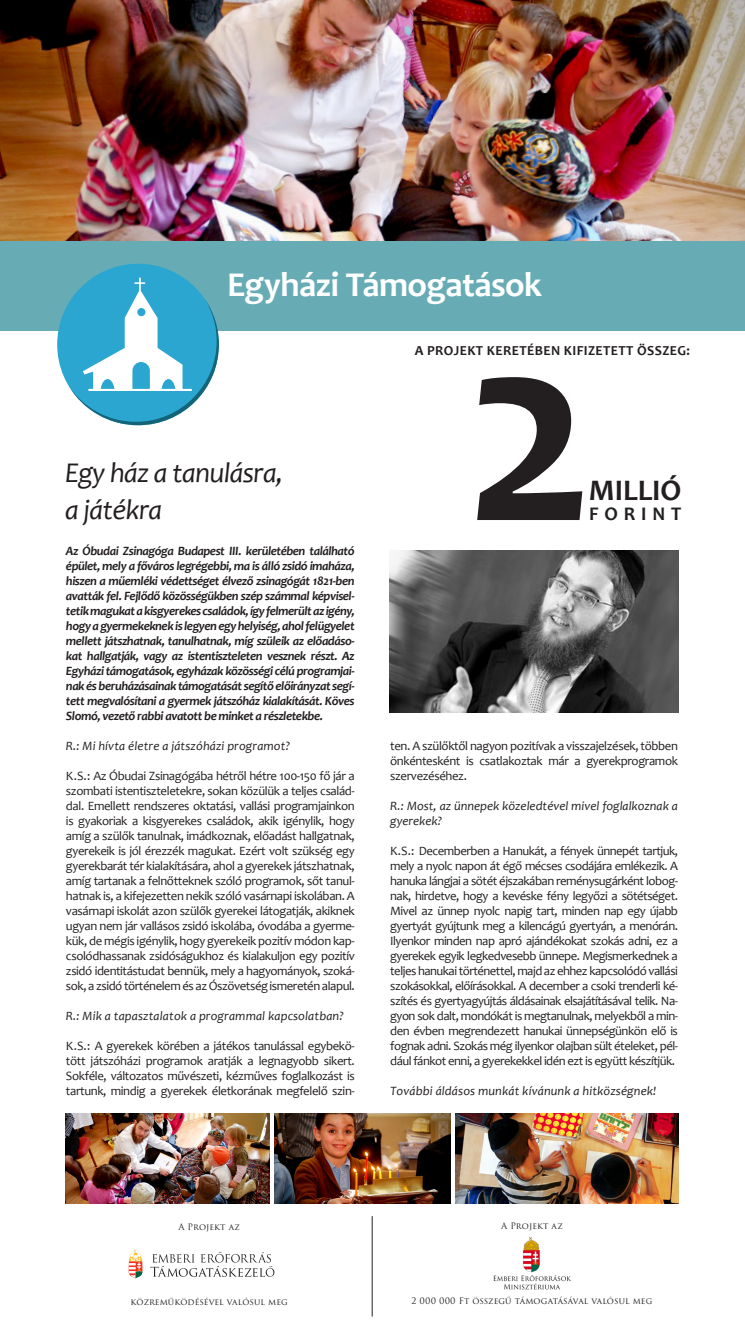
<style>
.page{position:relative;width:745px;height:1329px;background:#fff}
.page>*{position:absolute;margin:0;border:0;box-sizing:border-box;transform-origin:0 0}
.t1{font:700 275px "Candara";color:#231f20}
.t2{font:700 35px "Candara";letter-spacing:-.015em;color:#fff}
.t3{font:700 30px "Candara";color:#231f20}
.riporter{font:italic 28.75px "Candara";letter-spacing:-.025em;color:#231f20}
.t4{font:700 19.38px "Candara";letter-spacing:.3em;color:#231f20}
.t5{font:700 13.75px "Candara";letter-spacing:.025em;color:#231f20}
.riporter-2{font:12.75px/15px "Candara";letter-spacing:-.035em;color:#231f20;text-align:justify}
.riporter-3{font:italic 700 12.75px/15px "Candara";letter-spacing:-.035em;color:#231f20;text-align:justify}
.riporter-4{font:italic 12.75px/15px "Candara";letter-spacing:.01em;color:#231f20}
.t6{font:8.75px "Trajan Pro 3";letter-spacing:.01em;color:#231f20}
</style>
<div class="page">
<img style="left:0;top:0;width:744px;height:241px">
<div style="left:0;top:241px;width:744px;height:89px;background:#67acb5"></div>
<img style="left:389px;top:550px;width:289px;height:162px">
<img style="left:455px;top:1114px;width:223px;height:89px">
<img style="left:66px;top:1114px;width:203px;height:89px">
<img style="left:275px;top:1114px;width:174px;height:89px">
<img style="left:493px;top:1237px;width:78px;height:53px">
<svg style="left:150px;top:1252px;width:124px;height:25px"></svg>
<svg style="left:128px;top:1249px;width:14px;height:29px"></svg>
<hr style="left:372px;top:1216px;width:1px;height:100px;background:#231f20">
<div style="left:57px;top:264px;width:162px;height:161px;background:#2ba6d0;border-radius:50%"></div>
<svg style="left:69px;top:278px;width:150px;height:147px"></svg>
<p class="t2" style="left:227px;top:263px;width:316px">Egyházi Támogatások</p>
<p class="riporter" style="left:65px;top:455px;width:219px">Egy ház a tanulásra,</p>
<p class="riporter" style="left:65px;top:492px;width:98px">a játékra</p>
<p class="riporter-3" style="left:66px;top:543px;width:290px">Az Óbudai Zsinagóga Budapest III. kerületében található épület, mely a főváros legrégebbi, ma is álló zsidó imaháza, hiszen a műemléki védettséget élvező zsinagógát 1821-ben avatták fel. Fejlődő közösségükben szép számmal képvisel&shy;tetik magukat a kisgyerekes családok, így felmerült az igény, hogy a gyermekeknek is legyen egy helyiség, ahol felügyelet mellett játszhatnak, tanulhatnak, míg szüleik az előadáso&shy;kat hallgatják, vagy az istentiszteleten vesznek részt. Az Egyházi támogatások, egyházak közösségi célú programjai&shy;nak és beruházásainak támogatását segítő előirányzat segí&shy;tett megvalósítani a gyermek játszóház kialakítását. Köves Slomó, vezető rabbi avatott be minket a részletekbe.</p>
<p class="riporter-4" style="left:66px;top:738px;width:226px">R.: Mi hívta életre a játszóházi programot?</p>
<p class="riporter-2" style="left:66px;top:768px;width:290px">K.S.: Az Óbudai Zsinagógába hétről hétre 100-150 fő jár a szombati istentiszteletekre, sokan közülük a teljes család&shy;dal. Emellett rendszeres oktatási, vallási programjainkon is gyakoriak a kisgyerekes családok, akik igénylik, hogy amíg a szülők tanulnak, imádkoznak, előadást hallgatnak, gyerekeik is jól érezzék magukat. Ezért volt szükség egy gyerekbarát tér kialakítására, ahol a gyerekek játszhatnak, amíg tartanak a felnőtteknek szóló programok, sőt tanul&shy;hatnak is, a kifejezetten nekik szóló vasárnapi iskolában. A vasárnapi iskolát azon szülők gyerekei látogatják, akiknek ugyan nem jár vallásos zsidó iskolába, óvodába a gyerme&shy;kük, de mégis igénylik, hogy gyerekeik pozitív módon kap&shy;csolódhassanak zsidóságukhoz és kialakuljon egy pozitív zsidó identitástudat bennük, mely a hagyományok, szoká&shy;sok, a zsidó történelem és az Ószövetség ismeretén alapul.</p>
<p class="riporter-4" style="left:66px;top:1008px;width:279px">R.: Mik a tapasztalatok a programmal kapcsolatban?</p>
<p class="riporter-2" style="left:66px;top:1038px;width:290px">K.S.: A gyerekek körében a játékos tanulással egybekö&shy;tött játszóházi programok aratják a legnagyobb sikert.<br>Sokféle, változatos művészeti, kézműves foglalkozást is tartunk, mindig a gyerekek életkorának megfelelő szin-</p>
<p class="t5" style="left:414px;top:342px;width:276px">A PROJEKT KERETÉBEN KIFIZETETT ÖSSZEG:</p>
<p class="t1" style="left:463px;top:258px;width:133px">2</p>
<p class="t3" style="left:588px;top:472px;width:94px">MILLIÓ</p>
<p class="t4" style="left:589px;top:501px;width:93px">FORINT</p>
<p class="riporter-2" style="left:390px;top:738px;width:289px">ten. A szülőktől nagyon pozitívak a visszajelzések, többen önkéntesként is csatlakoztak már a gyerekprogramok szervezéséhez.</p>
<p class="riporter-4" style="left:390px;top:798px;width:289px">R.: Most, az ünnepek közeledtével mivel foglalkoznak a gyerekek?</p>
<p class="riporter-2" style="left:390px;top:843px;width:289px">K.S.: Decemberben a Hanukát, a fények ünnepét tartjuk, mely a nyolc napon át égő mécses csodájára emlékezik. A hanuka lángjai a sötét éjszakában reménysugárként lobog&shy;nak, hirdetve, hogy a kevéske fény legyőzi a sötétséget.<br>Mivel az ünnep nyolc napig tart, minden nap egy újabb gyertyát gyújtunk meg a kilencágú gyertyán, a menórán.<br>Ilyenkor minden nap apró ajándékokat szokás adni, ez a gyerekek egyik legkedvesebb ünnepe. Megismerkednek a teljes hanukai történettel, majd az ehhez kapcsolódó vallási szokásokkal, előírásokkal. A december a csoki trenderli ké&shy;szítés és gyertyagyújtás áldásainak elsajátításával telik. Na&shy;gyon sok dalt, mondókát is megtanulnak, melyekből a min&shy;den évben megrendezett hanukai ünnepségünkön elő is fognak adni. Szokás még ilyenkor olajban sült ételeket, pél&shy;dául fánkot enni, a gyerekekkel idén ezt is együtt készítjük.</p>
<p class="riporter-4" style="left:390px;top:1083px;width:267px">További áldásos munkát kívánunk a hitközségnek!</p>
<p class="t6" style="left:178px;top:1220px;width:63px">A Projekt az</p>
<p class="t6" style="left:130px;top:1295px;width:159px">közreműködésével valósul meg</p>
<p class="t6" style="left:501px;top:1220px;width:63px">A Projekt az</p>
<p class="t6" style="left:411px;top:1295px;width:242px">2 000 000 Ft összegű támogatásával valósul meg</p>
</div>
